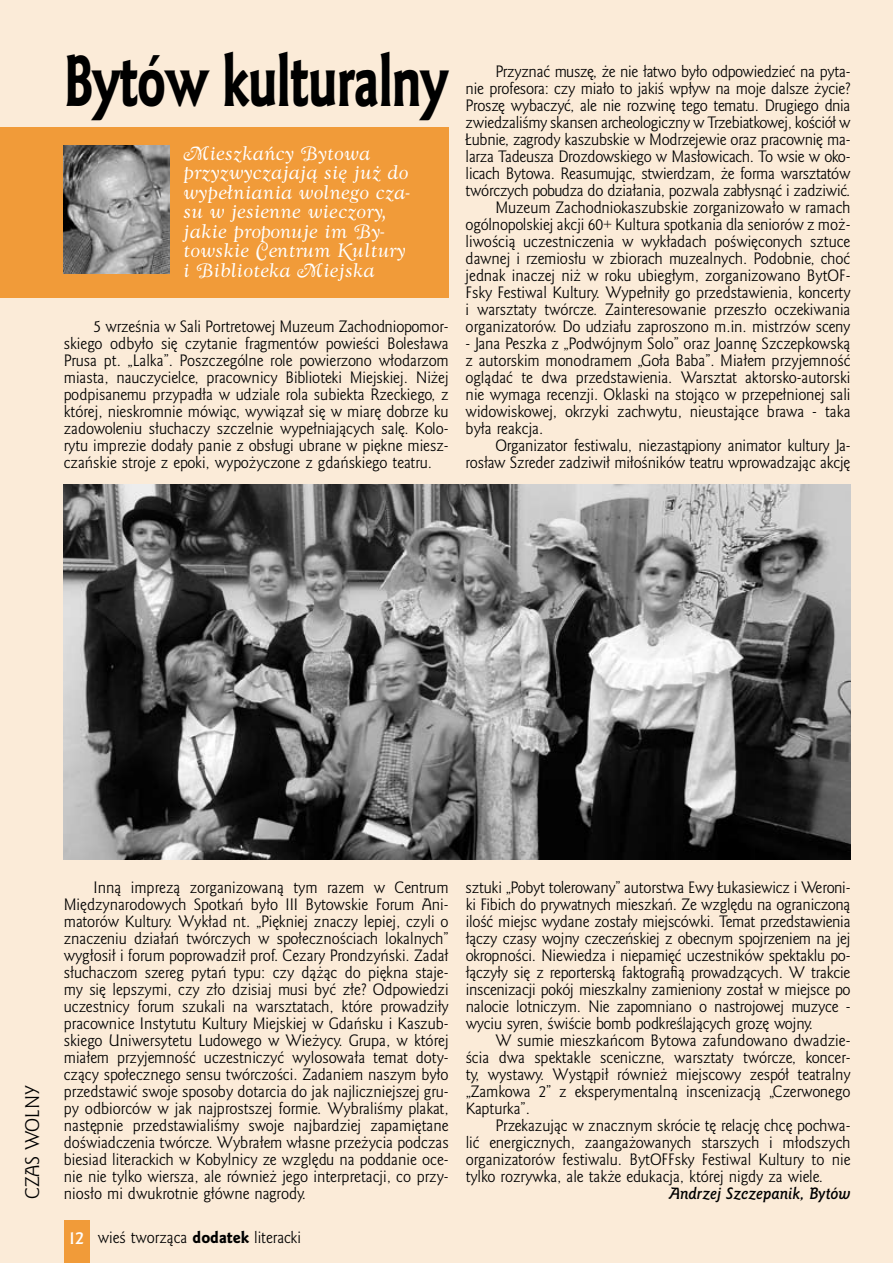
<style>
.page{position:relative;width:893px;height:1263px;background:#fbebd8}
.page>*{position:absolute;margin:0;border:0;box-sizing:border-box;transform-origin:0 0}
.t1{font:66.3px "Goldy EFN Heavy";letter-spacing:-.025em;color:#000;scale:.73 1}
.t2{font:18px/19.5px "Goldy Swash EFN";letter-spacing:.01em;color:#fff}
.t3{font:18px "Goldy EFN";color:#000}
.t4{font:15px/17px "Goldy EFN";color:#000;text-align:justify}
.t5{font:italic 700 15px "Goldy EFN";color:#000}
.s1{font-weight:700;font-size:16.5px;color:#fff}
.s2{font-family:"Goldy EFN Heavy"}
</style>
<div class="page">
<div style="left:0;top:128px;width:449px;height:170px;background:#f19b39"></div>
<img style="left:64px;top:146px;width:106px;height:127px">
<img style="left:64px;top:485px;width:786px;height:374px">
<div style="left:64px;top:1220px;width:25px;height:43px;background:#f19b39"></div>
<h1 class="t1" style="left:64px;top:39px;width:529px">Bytów kulturalny</h1>
<p class="t2" style="left:184px;top:144px;width:227px">Mieszkańcy Bytowa przyzwyczajają się już do wypełniania wolnego cza&shy;su w jesienne wieczory, jakie proponuje im By&shy;towskie Centrum Kultury i Biblioteka Miejska</p>
<p class="t4" style="left:64px;top:318px;width:386px;text-indent:30px">5 września w Sali Portretowej Muzeum Zachodniopomor&shy;skiego odbyło się czytanie fragmentów powieści Bolesława Prusa pt. „Lalka”. Poszczególne role powierzono włodarzom miasta, nauczycielce, pracownicy Biblioteki Miejskiej. N iżej podpisanemu przypadła w udziale rola subiekta Rzeckiego, z której, nieskromnie mówiąc, wywiązał się w miarę dobrze ku zadowoleniu słuchaczy szczelnie wypełniających salę. Kolo&shy;rytu imprezie dodały panie z obsługi ubrane w piękne miesz&shy;czańskie stroje z epoki, wypożyczone z gdańskiego teatru.</p>
<p class="t4" style="left:466px;top:63px;width:386px;text-align:right">Przyznać muszę, że nie łatwo było odpowiedzieć na pyta-<br>nie profesora: czy miało to jakiś wpływ na moje dalsze życie?<br>Proszę wybaczyć, ale nie rozwinę tego tematu. Drugiego dnia zwiedzaliśmy skansen archeologiczny w Trzebiatkowej, kościół w Łubnie, zagrody kaszubskie w Modrzejewie oraz pracownię ma&shy;larza Tadeusza Drozdowskiego w Masłowicach. To wsie w oko&shy;licach Bytowa. Reasumując, stwierdzam, że forma warsztatów twórczych pobudza do działania, pozwala zabłysnąć i zadziwić.<br>Muzeum Zachodniokaszubskie zorganizowało w ramach ogólnopolskiej akcji 60+ Kultura spotkania dla seniorów z moż&shy;liwością uczestniczenia w wykładach poświęconych sztuce dawnej i rzemiosłu w zbiorach muzealnych. Podobnie, choć jednak inaczej niż w roku ubiegłym, zorganizowano BytOF-Fsky Festiwal Kultury. Wypełniły go przedstawienia, koncerty i warsztaty twórcze. Zainteresowanie przeszło oczekiwania organizatorów. Do udziału zaproszono m.in. mistrzów sceny</p>
<p class="t4" style="left:466px;top:335px;width:386px">- Jana Peszka z „Podwójnym Solo” oraz Joannę Szczepkowską z autorskim monodramem „Goła Baba”. Miałem przyjemność oglądać te dwa przedstawienia. Warsztat aktorsko-autorski nie wymaga recenzji. Oklaski na stojąco w przepełnionej sali widowiskowej, okrzyki zachwytu, nieustające brawa - taka była reakcja.</p>
<p class="t4" style="left:466px;top:437px;width:386px;text-align:right">Organizator festiwalu, niezastąpiony animator kultury Ja&shy;rosław Szreder zadziwił miłośników teatru wprowadzając akcję</p>
<p class="t3" style="left:22px;top:1199px;width:115px;rotate:-90deg">czas wolny</p>
<p class="t4" style="left:64px;top:879px;width:386px;text-indent:30px">I nną imprezą zorganizowaną tym razem w Centrum Międzynarodowych Spotkań było III Bytowskie Forum Ani&shy;matorów Kultury. Wykład nt. „Piękniej znaczy lepiej, czyli o znaczeniu działań twórczych w społecznościach lokalnych” wygłosił i forum poprowadził prof. Cezary Prondzyński. Zadał słuchaczom szereg pytań typu: czy dążąc do piękna staje&shy;my się lepszymi, czy zło dzisiaj musi być złe? Odpowiedzi uczestnicy forum szukali na warsztatach, które prowadziły pracownice I nstytutu Kultury Miejskiej w Gdańsku i Kaszub&shy;skiego Uniwersytetu Ludowego w Wieżycy. Grupa, w której miałem przyjemność uczestniczyć wylosowała temat doty&shy;czący społecznego sensu twórczości. Zadaniem naszym było przedstawić swoje sposoby dotarcia do jak najliczniejszej gru&shy;py odbiorców w jak najprostszej formie. Wybraliśmy plakat, następnie przedstawialiśmy swoje najbardziej zapamiętane doświadczenia twórcze. Wybrałem własne przeżycia podczas biesiad literackich w Kobylnicy ze względu na poddanie oce&shy;nie nie tylko wiersza, ale również jego interpretacji, co przy&shy;niosło mi dwukrotnie główne nagrody.</p>
<p class="t4" style="left:69px;top:1230px;width:234px"><span class="s1">12</span> wieś tworząca <span class="s2">dodatek</span> literacki</p>
<p class="t4" style="left:466px;top:880px;width:386px">sztuki „Pobyt tolerowany” autorstwa Ewy Łukasiewicz i Weroni&shy;ki Fibich do prywatnych mieszkań. Ze względu na ograniczoną ilość miejsc wydane zostały miejscówki. Temat przedstawienia łączy czasy wojny czeczeńskiej z obecnym spojrzeniem na jej okropności. N iewiedza i niepamięć uczestników spektaklu po&shy;łączyły się z reporterską faktografią prowadzących. W trakcie inscenizacji pokój mieszkalny zamieniony został w miejsce po nalocie lotniczym. N ie zapomniano o nastrojowej muzyce - wyciu syren, świście bomb podkreślających grozę wojny.</p>
<p class="t4" style="left:466px;top:1033px;width:386px;text-indent:30px">W sumie mieszkańcom Bytowa zafundowano dwadzie&shy;ścia dwa spektakle sceniczne, warsztaty twórcze, koncer&shy;ty, wystawy. Wystąpił również miejscowy zespół teatralny „Zamkowa 2” z eksperymentalną inscenizacją „Czerwonego Kapturka”.</p>
<p class="t4" style="left:466px;top:1118px;width:386px;text-indent:30px">Przekazując w znacznym skrócie tę relację chcę pochwa&shy;lić energicznych, zaangażowanych starszych i młodszych organizatorów festiwalu. BytOFFsky Festiwal Kultury to nie tylko rozrywka, ale także edukacja, której nigdy za wiele.</p>
<p class="t5" style="left:669px;top:1185px;width:183px">Andrzej Szczepanik, Bytów</p>
</div>
